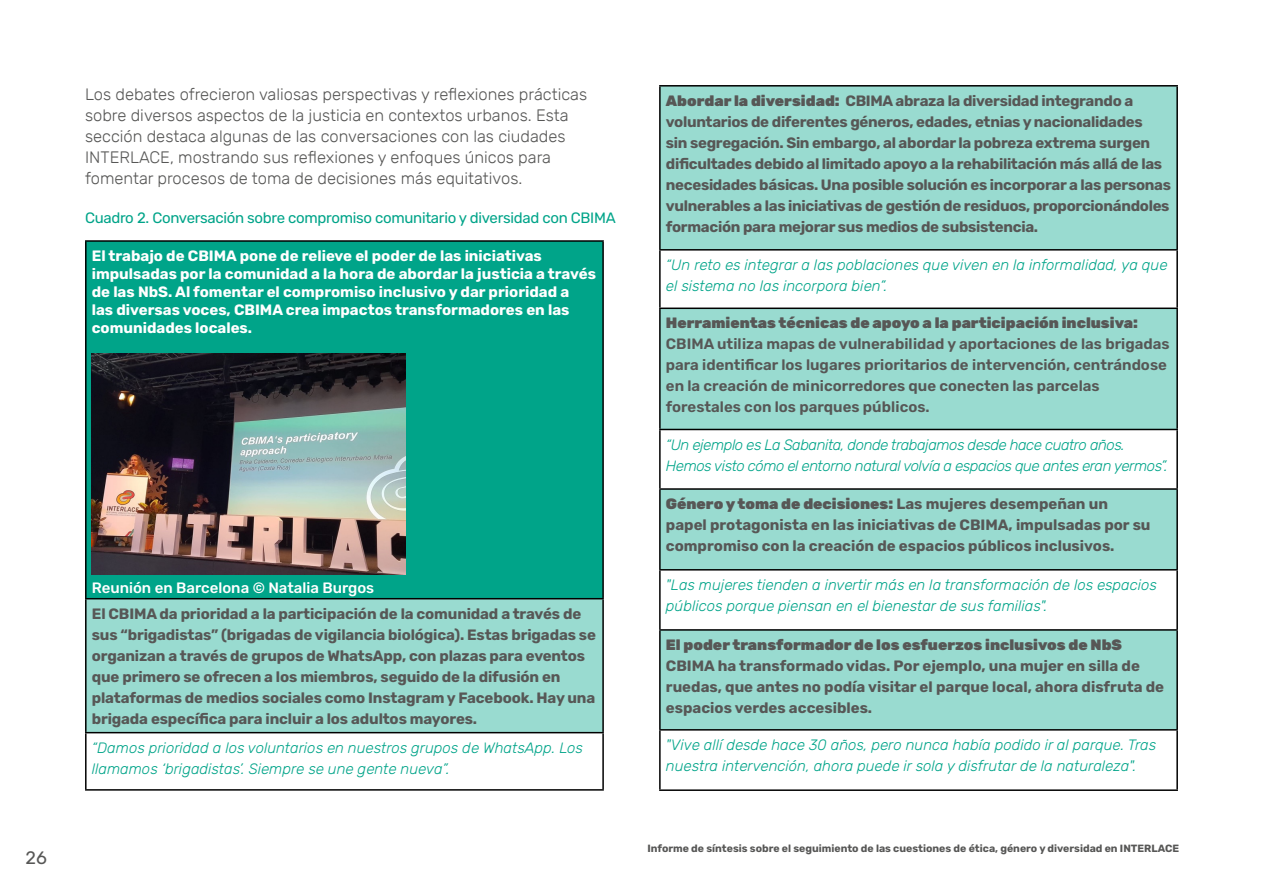
<style>
.page{position:relative;width:1263px;height:893px;background:#fff}
.page>*{position:absolute;margin:0;border:0;box-sizing:border-box;transform-origin:0 0}
.t1{font:18px "Rubik";color:#575756}
.t2{font:300 16.5px/21px "Rubik";color:#575756}
.t3{font:700 15px/21px "Rubik";letter-spacing:-.01em;color:#575756}
.t4{font:italic 300 15px/21px "Rubik";color:#00a489}
.t5{font:600 15px/21px "Rubik";color:#575756}
.t6{font:700 15px/18px "Rubik";color:#fff}
.t7{font:italic 300 15px/21px "Rubik";letter-spacing:-.03em;color:#00a489}
.t8{font:15px "Rubik";letter-spacing:-.02em;color:#00a489}
.t9{font:500 15px "Rubik";color:#fff}
.t10{font:700 10.5px "Rubik";color:#575756}
.s1{font-weight:900}
</style>
<div class="page">
<div style="left:86px;top:241px;width:517px;height:358px;background:#00a489"></div>
<div style="left:86px;top:599px;width:517px;height:134px;background:#99dbd0"></div>
<hr style="left:85px;top:240px;width:519px;height:2px;background:#000">
<hr style="left:85px;top:242px;width:2px;height:356px;background:#000">
<hr style="left:602px;top:242px;width:2px;height:356px;background:#000">
<hr style="left:85px;top:598px;width:519px;height:1px;background:#000">
<hr style="left:85px;top:599px;width:2px;height:133px;background:#000">
<hr style="left:602px;top:599px;width:2px;height:133px;background:#000">
<hr style="left:85px;top:732px;width:519px;height:1px;background:#000">
<hr style="left:85px;top:733px;width:2px;height:56px;background:#000">
<hr style="left:602px;top:733px;width:2px;height:56px;background:#000">
<hr style="left:85px;top:789px;width:519px;height:2px;background:#000">
<img style="left:92px;top:353px;width:313px;height:222px">
<svg style="left:661px;top:87px;width:515px;height:642px;fill:#99dbd0"></svg>
<hr style="left:659px;top:85px;width:519px;height:2px;background:#000">
<hr style="left:659px;top:87px;width:2px;height:162px;background:#000">
<hr style="left:1176px;top:87px;width:2px;height:162px;background:#000">
<hr style="left:659px;top:249px;width:519px;height:2px;background:#000">
<hr style="left:659px;top:251px;width:2px;height:57px;background:#000">
<hr style="left:1176px;top:251px;width:2px;height:57px;background:#000">
<hr style="left:659px;top:308px;width:519px;height:1px;background:#000">
<hr style="left:659px;top:309px;width:2px;height:120px;background:#000">
<hr style="left:1176px;top:309px;width:2px;height:120px;background:#000">
<hr style="left:659px;top:429px;width:519px;height:1px;background:#000">
<hr style="left:659px;top:430px;width:2px;height:58px;background:#000">
<hr style="left:1176px;top:430px;width:2px;height:58px;background:#000">
<hr style="left:659px;top:488px;width:519px;height:2px;background:#000">
<hr style="left:659px;top:490px;width:2px;height:79px;background:#000">
<hr style="left:1176px;top:490px;width:2px;height:79px;background:#000">
<hr style="left:659px;top:569px;width:519px;height:2px;background:#000">
<hr style="left:659px;top:571px;width:2px;height:58px;background:#000">
<hr style="left:1176px;top:571px;width:2px;height:58px;background:#000">
<hr style="left:659px;top:629px;width:519px;height:2px;background:#000">
<hr style="left:659px;top:631px;width:2px;height:98px;background:#000">
<hr style="left:1176px;top:631px;width:2px;height:98px;background:#000">
<hr style="left:659px;top:729px;width:519px;height:2px;background:#000">
<hr style="left:659px;top:731px;width:2px;height:58px;background:#000">
<hr style="left:1176px;top:731px;width:2px;height:58px;background:#000">
<hr style="left:659px;top:789px;width:519px;height:2px;background:#000">
<p class="t1" style="left:26px;top:847px;width:23px">26</p>
<p class="t2" style="left:85px;top:85px;width:504px">Los debates ofrecieron valiosas perspectivas y reflexiones prácticas sobre diversos aspectos de la justicia en contextos urbanos. Esta sección destaca algunas de las conversaciones con las ciudades INTERLACE, mostrando sus reflexiones y enfoques únicos para fomentar procesos de toma de decisiones más equitativos.</p>
<p class="t8" style="left:85px;top:210px;width:532px">Cuadro 2. Conversación sobre compromiso comunitario y diversidad con CBIMA</p>
<p class="t6" style="left:92px;top:247px;width:506px">El trabajo de CBIMA pone de relieve el poder de las iniciativas impulsadas por la comunidad a la hora de abordar la justicia a través de las NbS. Al fomentar el compromiso inclusivo y dar prioridad a<br>las diversas voces, CBIMA crea impactos transformadores en las comunidades locales.</p>
<p class="t9" style="left:92px;top:579px;width:284px">Reunión en Barcelona © Natalia Burgos</p>
<p class="t3" style="left:92px;top:603px;width:506px">El CBIMA da prioridad a la participación de la comunidad a través de sus “brigadistas” (brigadas de vigilancia biológica). Estas brigadas se organizan a través de grupos de WhatsApp, con plazas para eventos que primero se ofrecen a los miembros, seguido de la difusión en plataformas de medios sociales como Instagram y Facebook. Hay una brigada específica para incluir a los adultos mayores.</p>
<p class="t4" style="left:92px;top:737px;width:493px">“Damos prioridad a los voluntarios en nuestros grupos de WhatsApp. Los llamamos ‘brigadistas’. Siempre se une gente nueva”.</p>
<p class="t3" style="left:666px;top:91px;width:507px"><span class="s1">Abordar la diversidad:</span> CBIMA abraza la diversidad integrando a voluntarios de diferentes géneros, edades, etnias y nacionalidades<br>sin segregación. Sin embargo, al abordar la pobreza extrema surgen dificultades debido al limitado apoyo a la rehabilitación más allá de las necesidades básicas. Una posible solución es incorporar a las personas vulnerables a las iniciativas de gestión de residuos, proporcionándoles formación para mejorar sus medios de subsistencia.</p>
<p class="t4" style="left:666px;top:255px;width:503px">“Un reto es integrar a las poblaciones que viven en la informalidad, ya que el sistema no las incorpora bien”.</p>
<p class="t5" style="left:666px;top:313px;width:505px"><span class="s1">Herramientas técnicas de apoyo a la participación inclusiva:<br></span>CBIMA utiliza mapas de vulnerabilidad y aportaciones de las brigadas para identificar los lugares prioritarios de intervención, centrándose en la creación de minicorredores que conecten las parcelas forestales con los parques públicos.</p>
<p class="t7" style="left:666px;top:434px;width:503px">“Un ejemplo es La Sabanita, donde trabajamos desde hace cuatro años.<br>Hemos visto cómo el entorno natural volvía a espacios que antes eran yermos”.</p>
<p class="t3" style="left:666px;top:494px;width:486px"><span class="s1">Género y toma de decisiones:</span> Las mujeres desempeñan un papel protagonista en las iniciativas de CBIMA, impulsadas por su compromiso con la creación de espacios públicos inclusivos.</p>
<p class="t4" style="left:666px;top:575px;width:492px">"Las mujeres tienden a invertir más en la transformación de los espacios públicos porque piensan en el bienestar de sus familias".</p>
<p class="t3" style="left:666px;top:635px;width:500px"><span class="s1">El poder transformador de los esfuerzos inclusivos de NbS </span>CBIMA ha transformado vidas. Por ejemplo, una mujer en silla de ruedas, que antes no podía visitar el parque local, ahora disfruta de espacios verdes accesibles.</p>
<p class="t4" style="left:666px;top:735px;width:492px">"Vive allí desde hace 30 años, pero nunca había podido ir al parque. Tras nuestra intervención, ahora puede ir sola y disfrutar de la naturaleza".</p>
<p class="t10" style="left:647px;top:842px;width:533px">Informe de síntesis sobre el seguimiento de las cuestiones de ética, género y diversidad en INTERLACE</p>
</div>
